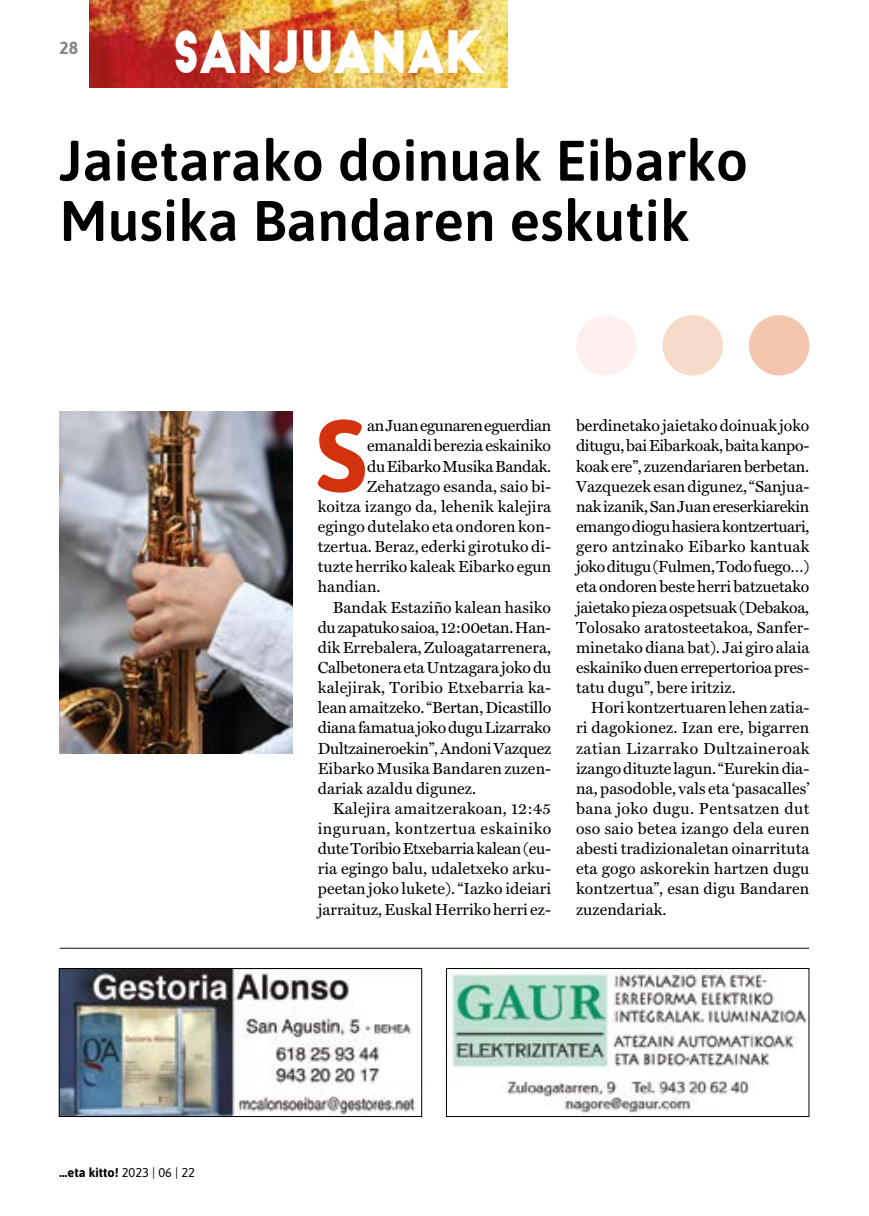
<style>
.page{position:relative;width:869px;height:1216px;background:#fff}
.page>*{position:absolute;margin:0;border:0;box-sizing:border-box;transform-origin:0 0}
.t1{font:700 102.02px "Asap";color:#d2330e}
.t2{font:600 56.88px/60.2px "Asap";color:#000}
.t3{font:56.88px "Big John";color:#fff;scale:.8 1}
.t4{font:700 17.5px "Asap";color:#878787}
.t5{font:16.1px/20.1px "Miller Text Roman";letter-spacing:.005em;color:#000;text-align:justify}
.t6{font:16.1px "Miller Text Roman";letter-spacing:-.015em;color:#000}
.t7{font:16.1px "Miller Text Roman";letter-spacing:-.02em;color:#000}
.t8{font:16.1px "Miller Text Roman";letter-spacing:.03em;color:#000}
.t9{font:16.1px "Miller Text Roman";letter-spacing:-.03em;color:#000}
.t10{font:700 12.78px "Asap";color:#000}
.s1{font-weight:400}
</style>
<div class="page">
<img style="left:89px;top:0;width:418px;height:87px">
<div style="left:748px;top:315px;width:61px;height:60px;background:#f4c6ae;border-radius:50%"></div>
<div style="left:662px;top:315px;width:60px;height:60px;background:#f8dac9;border-radius:50%"></div>
<div style="left:575px;top:315px;width:61px;height:60px;background:#fef0ef;border-radius:50%"></div>
<img style="left:60px;top:411px;width:233px;height:342px">
<img style="left:61px;top:970px;width:357px;height:144px">
<div style="left:59px;top:968px;width:363px;height:148px;border:1px solid #000"></div>
<img style="left:448px;top:970px;width:358px;height:144px">
<div style="left:446px;top:968px;width:363px;height:148px;border:1px solid #000"></div>
<hr style="left:60px;top:947px;width:748px;height:1px;background:#04171f">
<p class="t4" style="left:60px;top:36px;width:20px">28</p>
<h2 class="t3" style="left:173px;top:27px;width:390px">SANJUANAK</h2>
<h2 class="t2" style="left:60px;top:128px;width:689px">Jaietarako doinuak Eibarko<br>Musika Bandaren eskutik</h2>
<p class="t10" style="left:60px;top:1162px;width:137px">…eta kitto! <span class="s1">2023 | 06 | 22</span></p>
<h1 class="t1" style="left:315px;top:383px;width:53px">S</h1>
<p class="t9" style="left:367px;top:416px;width:185px">an Juan egunaren eguerdian</p>
<p class="t5" style="left:367px;top:436px;width:185px">emanaldi berezia eskainiko</p>
<p class="t7" style="left:367px;top:456px;width:185px">du Eibarko Musika Bandak.</p>
<p class="t5" style="left:367px;top:476px;width:185px">Zehatzago esanda, saio bi-</p>
<p class="t5" style="left:317px;top:496px;width:235px">koitza izango da, lehenik kalejira</p>
<p class="t5" style="left:317px;top:516px;width:235px">egingo dutelako eta ondoren kon-</p>
<p class="t5" style="left:317px;top:536px;width:235px">tzertua. Beraz, ederki girotuko di-</p>
<p class="t5" style="left:317px;top:556px;width:235px">tuzte herriko kaleak Eibarko egun</p>
<p class="t5" style="left:317px;top:576px;width:64px">handian.</p>
<p class="t5" style="left:332px;top:597px;width:220px">Bandak Estaziño kalean hasiko</p>
<p class="t7" style="left:317px;top:617px;width:235px">du zapatuko saioa, 12:00etan. Han-</p>
<p class="t5" style="left:317px;top:637px;width:235px">dik Errebalera, Zuloagatarrenera,</p>
<p class="t5" style="left:317px;top:657px;width:235px">Calbetonera eta Untzagara joko du</p>
<p class="t5" style="left:317px;top:677px;width:235px">kalejirak, Toribio Etxebarria ka-</p>
<p class="t5" style="left:317px;top:697px;width:235px">lean amaitzeko. “Bertan, Dicastillo</p>
<p class="t6" style="left:317px;top:718px;width:235px">diana famatua joko dugu Lizarrako</p>
<p class="t6" style="left:317px;top:738px;width:235px">Dultzaineroekin”, Andoni Vazquez</p>
<p class="t5" style="left:317px;top:758px;width:235px">Eibarko Musika Bandaren zuzen-</p>
<p class="t5" style="left:317px;top:778px;width:160px">dariak azaldu digunez.</p>
<p class="t5" style="left:332px;top:798px;width:220px">Kalejira amaitzerakoan, 12:45</p>
<p class="t8" style="left:317px;top:819px;width:235px">inguruan, kontzertua eskainiko</p>
<p class="t6" style="left:317px;top:839px;width:235px">dute Toribio Etxebarria kalean (eu-</p>
<p class="t5" style="left:317px;top:858px;width:235px">ria egingo balu, udaletxeko arku-</p>
<p class="t5" style="left:317px;top:878px;width:235px">peetan joko lukete). “Iazko ideiari</p>
<p class="t5" style="left:317px;top:898px;width:235px">jarraituz, Euskal Herriko herri ez-</p>
<p class="t5" style="left:575px;top:415px;width:235px">berdinetako jaietako doinuak joko ditugu, bai Eibarkoak, baita kanpo&shy;koak ere”, zuzendariaren berbetan.<br>Vazquezek esan digunez, “Sanjua&shy;nak izanik, San Juan ereserkiarekin emango diogu hasiera kontzertuari, gero antzinako Eibarko kantuak joko ditugu (Fulmen, Todo fuego…) eta ondoren beste herri batzuetako jaietako pieza ospetsuak (Debakoa, Tolosako aratosteetakoa, Sanfer&shy;minetako diana bat). Jai giro alaia eskainiko duen errepertorioa pres&shy;tatu dugu”, bere iritziz.</p>
<p class="t5" style="left:575px;top:697px;width:235px;text-indent:15px">Hori kontzertuaren lehen zatia&shy;ri dagokionez. Izan ere, bigarren zatian Lizarrako Dultzaineroak izango dituzte lagun. “Eurekin dia&shy;na, pasodoble, vals eta ‘pasacalles’ bana joko dugu. Pentsatzen dut oso saio betea izango dela euren abesti tradizionaletan oinarrituta eta gogo askorekin hartzen dugu kontzertua”, esan digu Bandaren zuzendariak.</p>
</div>
